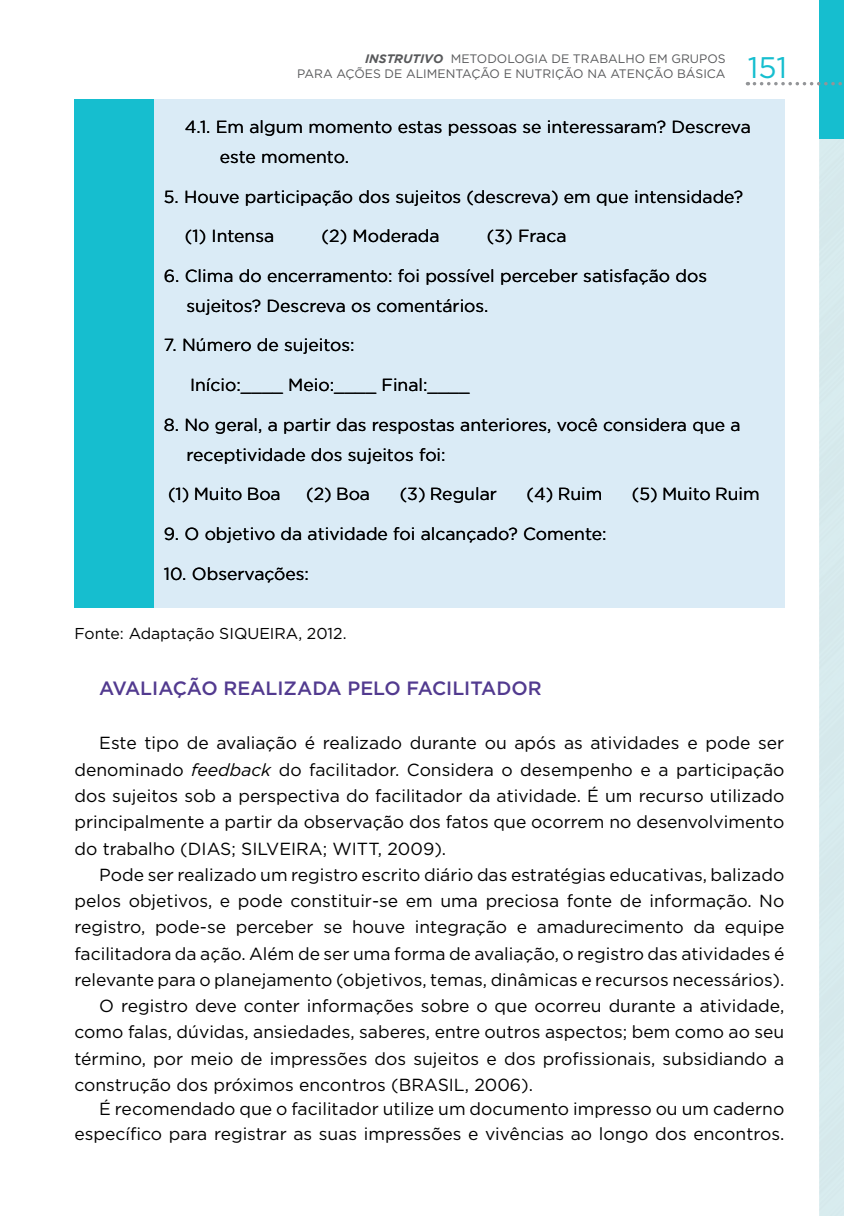
<style>
.page{position:relative;width:844px;height:1216px;background:#fff}
.page>*{position:absolute;margin:0;border:0;box-sizing:border-box;transform-origin:0 0}
.t1{font:29.75px "Gotham";color:#16becf}
.t2{font:500 19.25px "Gotham";color:#523a8f}
.t3{font:17.5px/26.2px "Gotham";color:#000}
.t4{font:15.75px "Gotham";color:#000}
.t5{font:12.25px/14.7px "Gotham";color:#58595b;text-align:right}
.s1{font-weight:700;font-style:italic}
.s2{font-style:italic}
</style>
<div class="page">
<div style="left:74px;top:99px;width:80px;height:509px;background:#16becf"></div>
<div style="left:154px;top:99px;width:630px;height:509px;background:#daebf6"></div>
<svg style="left:754px;top:0;width:90px;height:1215px"></svg>
<p class="t5" style="left:297px;top:51px;width:430px"><span class="s1">INSTRUTIVO</span> METODOLOGIA DE TRABALHO EM GRUPOS<br>PARA AÇÕES DE ALIMENTAÇÃO E NUTRIÇÃO NA ATENÇÃO BÁSICA</p>
<h1 class="t1" style="left:747px;top:49px;width:41px">151</h1>
<p class="t3" style="left:220px;top:112px;width:532px;line-height:29.8px;text-indent:-35px">4.1. Em algum momento estas pessoas se interessaram? Descreva este momento.</p>
<p class="t3" style="left:164px;top:183px;width:581px">5. Houve participação dos sujeitos (descreva) em que intensidade?</p>
<p class="t3" style="left:185px;top:222px;width:91px">(1) Intensa</p>
<p class="t3" style="left:321px;top:222px;width:119px">(2) Moderada</p>
<p class="t3" style="left:487px;top:222px;width:81px">(3) Fraca</p>
<p class="t3" style="left:186px;top:260px;width:522px;line-height:29.8px;text-indent:-23px">6. Clima do encerramento: foi possível perceber satisfação dos sujeitos? Descreva os comentários.</p>
<p class="t3" style="left:164px;top:332px;width:192px">7. Número de sujeitos:</p>
<p class="t3" style="left:190px;top:371px;width:281px">Início:____ Meio:____ Final:____</p>
<p class="t3" style="left:186px;top:409px;width:555px;line-height:29.8px;text-indent:-23px">8. No geral, a partir das respostas anteriores, você considera que a receptividade dos sujeitos foi:</p>
<p class="t3" style="left:168px;top:480px;width:114px">(1) Muito Boa</p>
<p class="t3" style="left:306px;top:480px;width:65px">(2) Boa</p>
<p class="t3" style="left:399px;top:480px;width:99px">(3) Regular</p>
<p class="t3" style="left:526px;top:480px;width:77px">(4) Ruim</p>
<p class="t3" style="left:631px;top:480px;width:129px">(5) Muito Ruim</p>
<p class="t3" style="left:164px;top:520px;width:444px">9. O objetivo da atividade foi alcançado? Comente:</p>
<p class="t3" style="left:164px;top:560px;width:147px">10. Observações:</p>
<p class="t4" style="left:74px;top:623px;width:273px">Fonte: Adaptação SIQUEIRA, 2012.</p>
<p class="t2" style="left:99px;top:675px;width:28px">AVALIAÇÃO</p>
<p class="t2" style="left:223px;top:675px;width:14px">REALIZADA</p>
<p class="t2" style="left:347px;top:675px;width:14px">PELO</p>
<p class="t2" style="left:406px;top:675px;width:14px">FACILITADOR</p>
<p class="t3" style="left:74px;top:729px;width:711px;text-align:justify;text-indent:25px">Este tipo de avaliação é realizado durante ou após as atividades e pode ser denominado <span class="s2">feedback</span> do facilitador. Considera o desempenho e a participação dos sujeitos sob a perspectiva do facilitador da atividade. É um recurso utilizado principalmente a partir da observação dos fatos que ocorrem no desenvolvimento do trabalho (DIAS; SILVEIRA; WITT, 2009).</p>
<p class="t3" style="left:99px;top:861px;width:686px">Pode ser realizado um registro escrito diário das estratégias educativas, balizado</p>
<p class="t3" style="left:74px;top:887px;width:711px">pelos objetivos, e pode constituir-se em uma preciosa fonte de informação. No</p>
<p class="t3" style="left:74px;top:913px;width:711px">registro, pode-se perceber se houve integração e amadurecimento da equipe</p>
<p class="t3" style="left:74px;top:939px;width:711px">facilitadora da ação. Além de ser uma forma de avaliação, o registro das atividades é</p>
<p class="t3" style="left:74px;top:966px;width:711px">relevante para o planejamento (objetivos, temas, dinâmicas e recursos necessários).</p>
<p class="t3" style="left:99px;top:992px;width:686px">O registro deve conter informações sobre o que ocorreu durante a atividade,</p>
<p class="t3" style="left:74px;top:1018px;width:711px">como falas, dúvidas, ansiedades, saberes, entre outros aspectos; bem como ao seu</p>
<p class="t3" style="left:74px;top:1044px;width:711px">término, por meio de impressões dos sujeitos e dos profissionais, subsidiando a</p>
<p class="t3" style="left:74px;top:1071px;width:460px">construção dos próximos encontros (BRASIL, 2006).</p>
<p class="t3" style="left:74px;top:1096px;width:711px;line-height:24.5px;text-align:right">É recomendado que o facilitador utilize um documento impresso ou um caderno específico para registrar as suas impressões e vivências ao longo dos encontros.</p>
</div>
